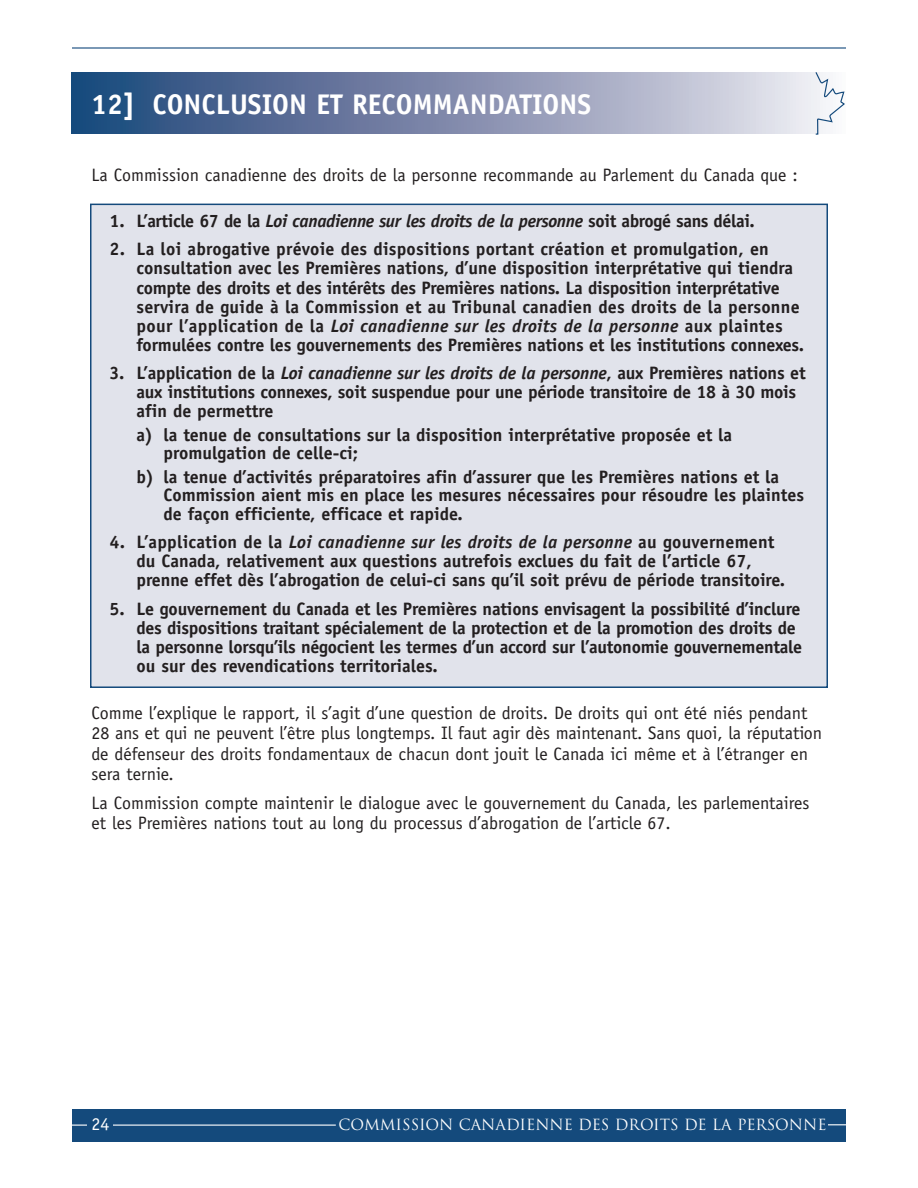
<style>
.page{position:relative;width:918px;height:1188px;background:#fff}
.page>*{position:absolute;margin:0;border:0;box-sizing:border-box;transform-origin:0 0}
.t1{font:700 28.5px "Officina Sans";color:#fff}
.t2{font:700 18px/19.2px "Officina Sans";letter-spacing:-.005em;color:#231f20}
.t3{font:18px/20.2px "Officina Sans";color:#231f20}
.t4{font:18px "Officina Sans";color:#fff}
.t5{font:15px "Trajan";color:#fff}
.s1{font-size:30px}
.s2{font-style:italic}
</style>
<div class="page">
<div style="left:91px;top:204px;width:736px;height:483px;background:#e1e3eb"></div>
<div style="left:90px;top:204px;width:738px;height:484px;border:2px solid #144a7c"></div>
<div style="left:72px;top:1109px;width:774px;height:33px;background:#144a7c"></div>
<hr style="left:72px;top:47px;width:774px;height:2px;background:#144a7c">
<hr style="left:828px;top:1124px;width:32px;height:1px;background:#fff">
<hr style="left:62px;top:1125px;width:274px;height:1px;background:#fff">
<div style="left:88px;top:1109px;width:25px;height:33px;background:#144a7c"></div>
<div style="left:72px;top:72px;width:774px;height:62px;background:linear-gradient(to right,#193e74,#f1e7ef)"></div>
<svg style="left:815px;top:72px;width:30px;height:63px"></svg>
<h1 class="t1" style="left:91px;top:93px;width:501px">12<span class="s1">]</span> CONCLUSION ET RECOMMANDATIONS</h1>
<p class="t3" style="left:92px;top:166px;width:708px">La Commission canadienne des droits de la personne recommande au Parlement du Canada que :</p>
<p class="t2" style="left:110px;top:213px;width:647px">1. L’article 67 de la <span class="s2">Loi canadienne sur les droits de la personne</span> soit abrogé sans délai.</p>
<p class="t2" style="left:136px;top:241px;width:669px;text-indent:-27px">2. La loi abrogative prévoie des dispositions portant création et promulgation, en consultation avec les Premières nations, d’une disposition interprétative qui tiendra compte des droits et des intérêts des Premières nations. La disposition interprétative servira de guide à la Commission et au Tribunal canadien des droits de la personne pour l’application de la <span class="s2">Loi canadienne sur les droits de la personne</span> aux plaintes formulées contre les gouvernements des Premières nations et les institutions connexes.</p>
<p class="t2" style="left:136px;top:365px;width:671px;text-indent:-27px">3. L’application de la <span class="s2">Loi canadienne sur les droits de la personne</span>, aux Premières nations et aux institutions connexes, soit suspendue pour une période transitoire de 18 à 30 mois afin de permettre</p>
<p class="t2" style="left:163px;top:427px;width:570px;line-height:18.8px;text-indent:-27px">a) la tenue de consultations sur la disposition interprétative proposée et la promulgation de celle-ci;</p>
<p class="t2" style="left:163px;top:469px;width:642px;line-height:18.8px;text-indent:-27px">b) la tenue d’activités préparatoires afin d’assurer que les Premières nations et la<br>Commission aient mis en place les mesures nécessaires pour résoudre les plaintes de façon efficiente, efficace et rapide.</p>
<p class="t2" style="left:136px;top:534px;width:650px;text-indent:-27px">4. L’application de la <span class="s2">Loi canadienne sur les droits de la personne</span> au gouvernement du Canada, relativement aux questions autrefois exclues du fait de l’article 67, prenne effet dès l’abrogation de celui-ci sans qu’il soit prévu de période transitoire.</p>
<p class="t2" style="left:136px;top:600px;width:667px;text-indent:-27px">5. Le gouvernement du Canada et les Premières nations envisagent la possibilité d’inclure des dispositions traitant spécialement de la protection et de la promotion des droits de la personne lorsqu’ils négocient les termes d’un accord sur l’autonomie gouvernementale ou sur des revendications territoriales.</p>
<p class="t3" style="left:91px;top:704px;width:732px">Comme l’explique le rapport, il s’agit d’une question de droits. De droits qui ont été niés pendant 28 ans et qui ne peuvent l’être plus longtemps. Il faut agir dès maintenant. Sans quoi, la réputation de défenseur des droits fondamentaux de chacun dont jouit le Canada ici même et à l’étranger en sera ternie.</p>
<p class="t3" style="left:91px;top:794px;width:720px">La Commission compte maintenir le dialogue avec le gouvernement du Canada, les parlementaires et les Premières nations tout au long du processus d’abrogation de l’article 67.</p>
<p class="t4" style="left:91px;top:1117px;width:19px">24</p>
<p class="t5" style="left:339px;top:1116px;width:489px">COMMISSION CANADIENNE DES DROITS DE LA PERSONNE</p>
</div>
